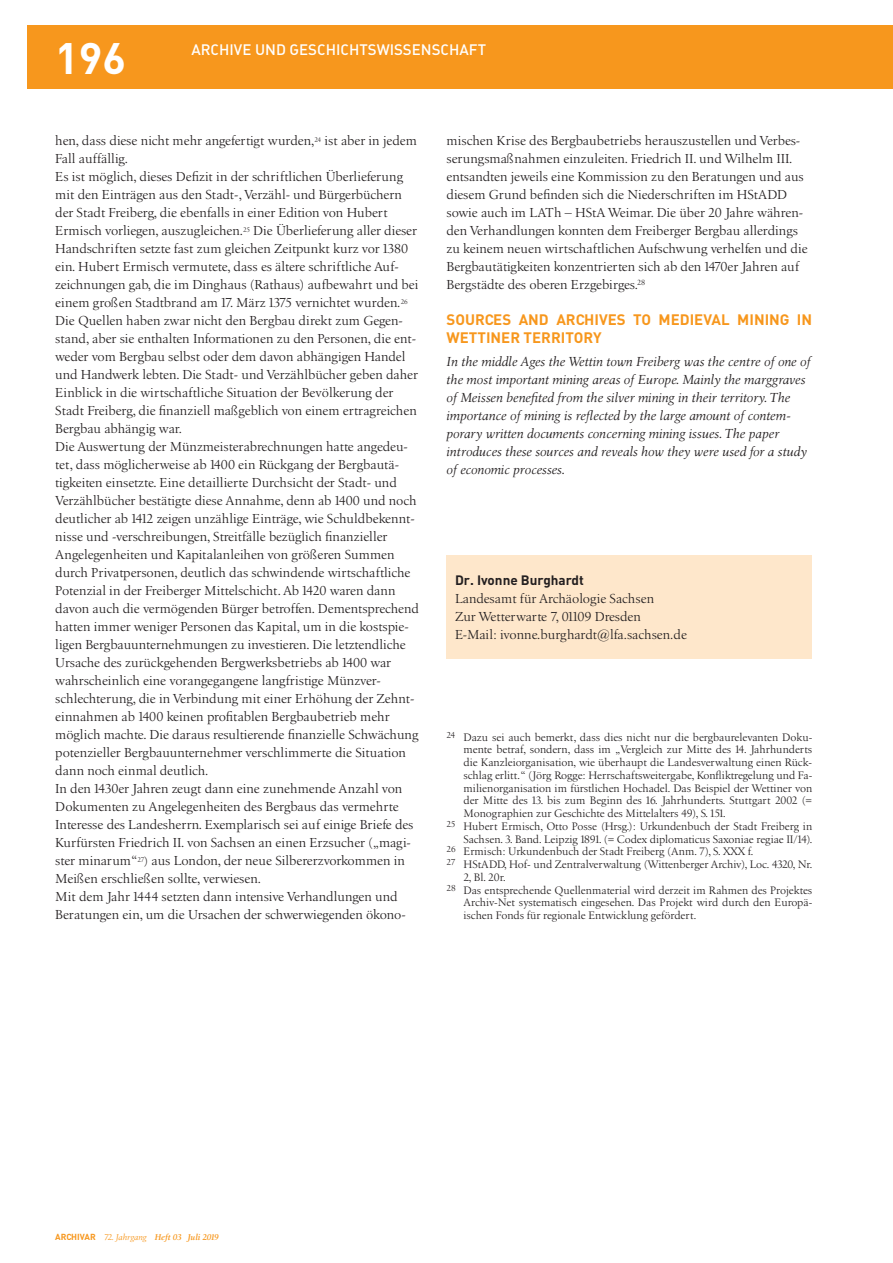
<style>
.page{position:relative;width:893px;height:1263px;background:#fff}
.page>*{position:absolute;margin:0;border:0;box-sizing:border-box;transform-origin:0 0}
.t1{font:700 43.5px "DIN";color:#fff}
.t2{font:700 15px/18px "DIN";color:#f7971d}
.t3{font:15px "DIN Medium Alternate";letter-spacing:.005em;color:#fff}
.t4{font:13.5px/18px "Birka";color:#231f20}
.t5{font:italic 13.5px/18px "Birka";letter-spacing:-.01em;color:#231f20}
.t6{font:700 13.5px "DIN";color:#231f20}
.t7{font:11.25px "Birka";color:#231f20}
.t8{font:italic 600 8.7px "Birka";letter-spacing:-.025em;color:#f7971d}
.s1{font-size:12px}
.s2{font-family:"DIN";font-weight:700;font-style:normal}
.s3{font-weight:400}
</style>
<div class="page">
<div style="left:28px;top:25px;width:865px;height:64px;background:#f7971d"></div>
<div style="left:446px;top:555px;width:366px;height:103px;background:#fee7cb"></div>
<h1 class="t1" style="left:55px;top:29px;width:72px">196</h1>
<p class="t3" style="left:191px;top:39px;width:18px">ARCHI</p>
<p class="t3" style="left:234px;top:39px;width:93px">VEUND GESCHICHT</p>
<p class="t3" style="left:368px;top:39px;width:83px">SWISSENSCHA</p>
<p class="t3" style="left:469px;top:39px;width:15px">FT</p>
<p class="t3" style="left:191px;top:39px;width:150px">LITERATURBERICHTE</p>
<p class="t4" style="left:55px;top:132px;width:365px">hen, dass diese nicht mehr angefertigt wurden,<sup>24</sup> ist aber in jedem Fall auffällig.<br>Es ist möglich, dieses Defizit in der schriftlichen Überlieferung mit den Einträgen aus den Stadt-, Verzähl- und Bürgerbüchern der Stadt Freiberg, die ebenfalls in einer Edition von Hubert Ermisch vorliegen, auszugleichen.<sup>25</sup> Die Überlieferung aller dieser Handschriften setzte fast zum gleichen Zeitpunkt kurz vor 1380 ein. Hubert Ermisch vermutete, dass es ältere schriftliche Auf&shy;zeichnungen gab, die im Dinghaus (Rathaus) aufbewahrt und bei einem großen Stadtbrand am 17. März 1375 vernichtet wurden.<sup>26<br></sup>Die Quellen haben zwar nicht den Bergbau direkt zum Gegen&shy;stand, aber sie enthalten Informationen zu den Personen, die ent&shy;weder vom Bergbau selbst oder dem davon abhängigen Handel und Handwerk lebten. Die Stadt- und Verzählbücher geben daher Einblick in die wirtschaftliche Situation der Bevölkerung der Stadt Freiberg, die finanziell maßgeblich von einem ertragreichen Bergbau abhängig war.<br>Die Auswertung der Münzmeisterabrechnungen hatte angedeu&shy;tet, dass möglicherweise ab 1400 ein Rückgang der Bergbautä&shy;tigkeiten einsetzte. Eine detaillierte Durchsicht der Stadt- und Verzählbücher bestätigte diese Annahme, denn ab 1400 und noch deutlicher ab 1412 zeigen unzählige Einträge, wie Schuldbekennt&shy;nisse und -verschreibungen, Streitfälle bezüglich finanzieller Angelegenheiten und Kapitalanleihen von größeren Summen durch Privatpersonen, deutlich das schwindende wirtschaftliche Potenzial in der Freiberger Mittelschicht. Ab 1420 waren dann davon auch die vermögenden Bürger betroffen. Dementsprechend hatten immer weniger Personen das Kapital, um in die kostspie&shy;ligen Bergbauunternehmungen zu investieren. Die letztendliche Ursache des zurückgehenden Bergwerksbetriebs ab 1400 war wahrscheinlich eine vorangegangene langfristige Münzver&shy;schlechterung, die in Verbindung mit einer Erhöhung der Zehnt&shy;einnahmen ab 1400 keinen profitablen Bergbaubetrieb mehr möglich machte. Die daraus resultierende finanzielle Schwächung potenzieller Bergbauunternehmer verschlimmerte die Situation dann noch einmal deutlich.<br>In den 1430er Jahren zeugt dann eine zunehmende Anzahl von Dokumenten zu Angelegenheiten des Bergbaus das vermehrte Interesse des Landesherrn. Exemplarisch sei auf einige Briefe des Kurfürsten Friedrich II. von Sachsen an einen Erzsucher („magi&shy;ster minarum“<sup>27</sup><span class="s1">)</span> aus London, der neue Silbererzvorkommen in Meißen erschließen sollte, verwiesen.<br>Mit dem Jahr 1444 setzten dann intensive Verhandlungen und Beratungen ein, um die Ursachen der schwerwiegenden ökono-</p>
<p class="t4" style="left:446px;top:132px;width:363px">mischen Krise des Bergbaubetriebs herauszustellen und Verbes&shy;serungsmaßnahmen einzuleiten. Friedrich II. und Wilhelm III. entsandten jeweils eine Kommission zu den Beratungen und aus diesem Grund befinden sich die Niederschriften im HStADD sowie auch im LATh – HStA Weimar. Die über 20 Jahre währen&shy;den Verhandlungen konnten dem Freiberger Bergbau allerdings zu keinem neuen wirtschaftlichen Aufschwung verhelfen und die Bergbautätigkeiten konzentrierten sich ab den 1470er Jahren auf Bergstädte des oberen Erzgebirges.<sup>28</sup></p>
<p class="t2" style="left:446px;top:310px;width:365px">SOURCES AN D ARCHIVES TO MEDIEVAL MINING IN<br>WETTINER TERRITORY</p>
<p class="t5" style="left:446px;top:352px;width:366px">In the middle Ages the Wettin town Freiberg was the centre of one of the most important mining areas of Europe. Mainly the marggraves of Meissen benefited from the silver mining in their territory. The importance of mining is reflected by the large amount of contem&shy;porary written documents concerning mining issues. The paper introduces these sources and reveals how they were used for a study of economic processes.</p>
<p class="t6" style="left:455px;top:571px;width:130px">DR. IVONNE BURGHARDT</p>
<p class="t4" style="left:455px;top:589px;width:233px">Landesamt für Archäologie Sachsen<br>Zur Wetterwarte 7, 01109 Dresden<br>E-Mail: ivonne.burghardt@lfa.sachsen.de</p>
<p class="t7" style="left:446px;top:730px;width:367px"><sup>24</sup> Dazu sei auch bemerkt, dass dies nicht nur die bergbaurelevanten Doku-</p>
<p class="t7" style="left:463px;top:743px;width:350px">mente betraf, sondern, dass im „Vergleich zur Mitte des 14. Jahrhunderts</p>
<p class="t7" style="left:463px;top:756px;width:350px">die Kanzleiorganisation, wie überhaupt die Landesverwaltung einen Rück-</p>
<p class="t7" style="left:463px;top:769px;width:350px">schlag erlitt.“ (Jörg Rogge: Herrschaftsweitergabe, Konfliktregelung und Fa-</p>
<p class="t7" style="left:463px;top:781px;width:350px">milienorganisation im fürstlichen Hochadel. Das Beispiel der Wettiner von</p>
<p class="t7" style="left:463px;top:794px;width:350px">der Mitte des 13. bis zum Beginn des 16. Jahrhunderts. Stuttgart 2002 (=</p>
<p class="t7" style="left:463px;top:807px;width:264px">Monographien zur Geschichte des Mittelalters 49), S. 151.</p>
<p class="t7" style="left:446px;top:820px;width:367px"><sup>25</sup> Hubert Ermisch, Otto Posse (Hrsg.): Urkundenbuch der Stadt Freiberg in</p>
<p class="t7" style="left:463px;top:832px;width:351px">Sachsen. 3. Band. Leipzig 1891. (= Codex diplomaticus Saxoniae regiae II/14).</p>
<p class="t7" style="left:446px;top:845px;width:309px"><sup>26</sup> Ermisch: Urkundenbuch der Stadt Freiberg (Anm. 7), S. XXX f.</p>
<p class="t7" style="left:446px;top:858px;width:368px"><sup>27</sup> HStADD, Hof- und Zentralverwaltung (Wittenberger Archiv), Loc. 4320, Nr.</p>
<p class="t7" style="left:463px;top:871px;width:44px">2, Bl. 20r.</p>
<p class="t7" style="left:446px;top:883px;width:367px"><sup>28</sup> Das entsprechende Quellenmaterial wird derzeit im Rahmen des Projektes</p>
<p class="t7" style="left:463px;top:896px;width:350px">Archiv-Net systematisch eingesehen. Das Projekt wird durch den Europä-</p>
<p class="t7" style="left:463px;top:909px;width:234px">ischen Fonds für regionale Entwicklung gefördert.</p>
<p class="t8" style="left:55px;top:1232px;width:165px"><span class="s2">ARCHIVAR</span> <span class="s3">72. Jahrgang</span> Heft 03 Juli 2019</p>
</div>
